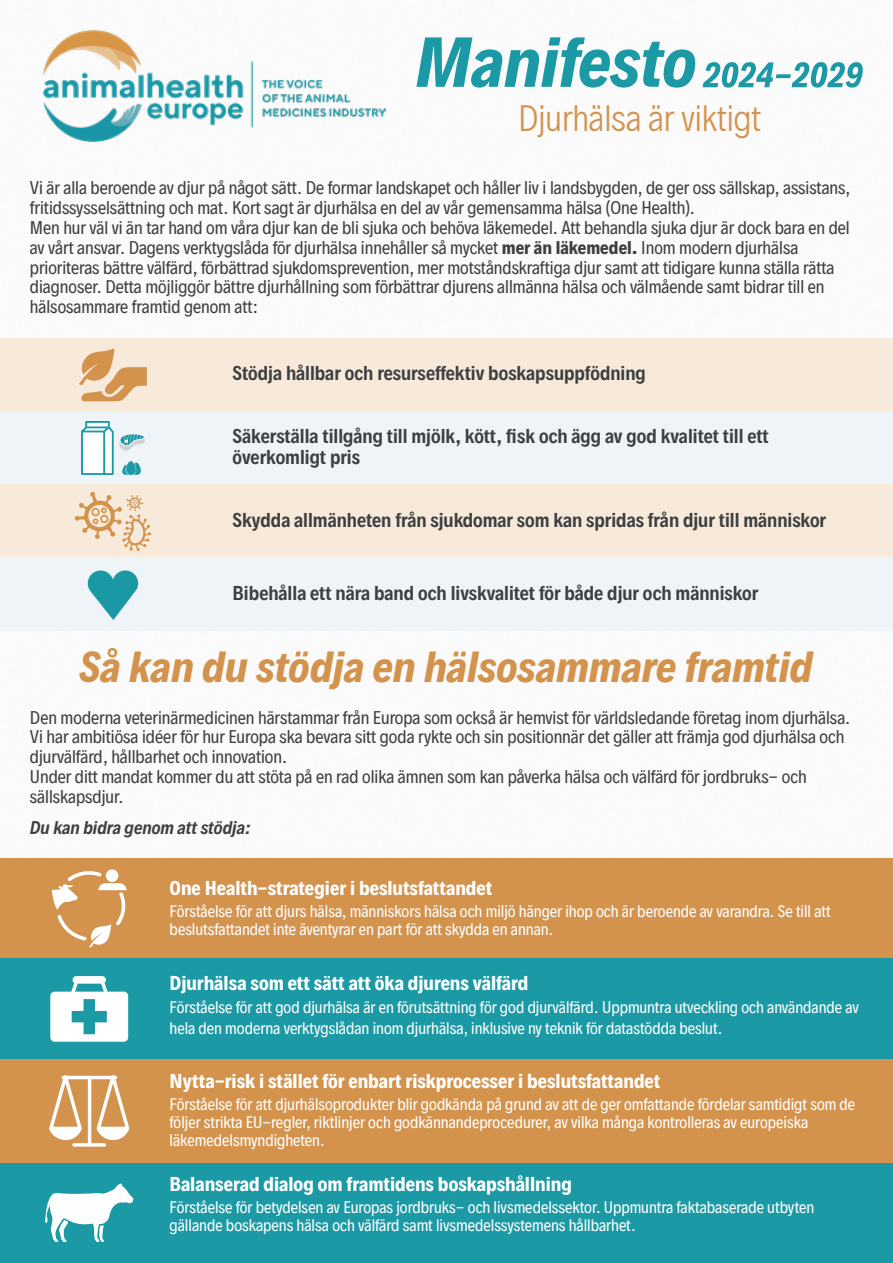
<style>
.page{position:relative;width:893px;height:1263px;background:#fff}
.page>*{position:absolute;margin:0;border:0;box-sizing:border-box;transform-origin:0 0}
.t1{font:italic 700 39px "Decalotype";color:#d3934d}
.t2{font:300 33px "Decalotype";color:#d3934d}
.t3{font:600 18px/21.6px "Decalotype";color:#3d3f41}
.t4{font:700 18px "Decalotype";color:#fff}
.t5{font:16.5px/19.8px "Decalotype";color:#3d3f41}
.t6{font:italic 600 16.5px "Decalotype";color:#3d3f41}
.t7{font:15px/18px "Decalotype";color:#fff}
.s1{font-weight:700}
</style>
<div class="page">
<div style="left:0;top:338px;width:893px;height:73px;background:#f8eada"></div>
<div style="left:0;top:411px;width:893px;height:74px;background:#eef4f7"></div>
<div style="left:0;top:484px;width:893px;height:74px;background:#f8eada"></div>
<div style="left:0;top:557px;width:893px;height:74px;background:#eef4f7"></div>
<img style="left:43px;top:30px;width:343px;height:111px">
<div style="left:0;top:858px;width:893px;height:101px;background:#d3934d"></div>
<div style="left:0;top:959px;width:893px;height:100px;background:#1b99a5"></div>
<div style="left:0;top:1162px;width:893px;height:101px;background:#1b99a5"></div>
<div style="left:0;top:1059px;width:893px;height:103px;background:#d3934d"></div>
<svg style="left:88px;top:570px;width:50px;height:50px"></svg>
<svg style="left:75px;top:492px;width:76px;height:59px"></svg>
<svg style="left:79px;top:348px;width:68px;height:54px"></svg>
<svg style="left:81px;top:421px;width:64px;height:54px"></svg>
<svg style="left:52px;top:869px;width:75px;height:78px"></svg>
<svg style="left:45px;top:1183px;width:88px;height:59px"></svg>
<svg style="left:50px;top:976px;width:78px;height:66px"></svg>
<svg style="left:49px;top:1075px;width:80px;height:71px"></svg>
<svg style="left:416px;top:37px;width:279px;height:51px"></svg>
<svg style="left:703px;top:62px;width:160px;height:26px"></svg>
<h2 class="t2" style="left:518px;top:97px;width:245px">Djurhälsa är viktigt</h2>
<p class="t5" style="left:30px;top:178px;width:822px">Vi är alla beroende av djur på något sätt. De formar landskapet och håller liv i landsbygden, de ger oss sällskap, assistans, fritidssysselsättning och mat. Kort sagt är djurhälsa en del av vår gemensamma hälsa (One Health).<br>Men hur väl vi än tar hand om våra djur kan de bli sjuka och behöva läkemedel. Att behandla sjuka djur är dock bara en del av vårt ansvar. Dagens verktygslåda för djurhälsa innehåller så mycket <span class="s1">mer än läkemedel.</span> Inom modern djurhälsa prioriteras bättre välfärd, förbättrad sjukdomsprevention, mer motståndskraftiga djur samt att tidigare kunna ställa rätta diagnoser. Detta möjliggör bättre djurhållning som förbättrar djurens allmänna hälsa och välmående samt bidrar till en hälsosammare framtid genom att:</p>
<p class="t3" style="left:233px;top:362px;width:415px">Stödja hållbar och resurseffektiv boskapsuppfödning</p>
<p class="t3" style="left:233px;top:425px;width:538px">Säkerställa tillgång till mjölk, kött, fisk och ägg av god kvalitet till ett överkomligt pris</p>
<p class="t3" style="left:233px;top:509px;width:595px">Skydda allmänheten från sjukdomar som kan spridas från djur till människor</p>
<p class="t3" style="left:233px;top:582px;width:527px">Bibehålla ett nära band och livskvalitet för både djur och människor</p>
<h1 class="t1" style="left:79px;top:640px;width:735px">Så kan du stödja en hälsosammare framtid</h1>
<p class="t5" style="left:30px;top:707px;width:822px">Den moderna veterinärmedicinen härstammar från Europa som också är hemvist för världsledande företag inom djurhälsa.<br>Vi har ambitiösa idéer för hur Europa ska bevara sitt goda rykte och sin positionnär det gäller att främja god djurhälsa och djurvälfärd, hållbarhet och innovation.<br>Under ditt mandat kommer du att stöta på en rad olika ämnen som kan påverka hälsa och välfärd för jordbruks- och sällskapsdjur.</p>
<p class="t6" style="left:30px;top:817px;width:222px">Du kan bidra genom att stödja:</p>
<p class="t4" style="left:170px;top:875px;width:324px">One Health-strategier i beslutsfattandet</p>
<p class="t7" style="left:170px;top:902px;width:663px">Förståelse för att djurs hälsa, människors hälsa och miljö hänger ihop och är beroende av varandra. Se till att beslutsfattandet inte äventyrar en part för att skydda en annan.</p>
<p class="t4" style="left:170px;top:971px;width:360px">Djurhälsa som ett sätt att öka djurens välfärd</p>
<p class="t7" style="left:170px;top:996px;width:691px;line-height:21.6px">Förståelse för att god djurhälsa är en förutsättning för god djurvälfärd. Uppmuntra utveckling och användande av hela den moderna verktygslådan inom djurhälsa, inklusive ny teknik för datastödda beslut.</p>
<p class="t4" style="left:170px;top:1068px;width:492px">Nytta-risk i stället för enbart riskprocesser i beslutsfattandet</p>
<p class="t7" style="left:170px;top:1095px;width:687px">Förståelse för att djurhälsoprodukter blir godkända på grund av att de ger omfattande fördelar samtidigt som de följer strikta EU-regler, riktlinjer och godkännandeprocedurer, av vilka många kontrolleras av europeiska läkemedelsmyndigheten.</p>
<p class="t4" style="left:170px;top:1171px;width:404px">Balanserad dialog om framtidens boskapshållning</p>
<p class="t7" style="left:170px;top:1198px;width:646px">Förståelse för betydelsen av Europas jordbruks- och livsmedelssektor. Uppmuntra faktabaserade utbyten gällande boskapens hälsa och välfärd samt livsmedelssystemens hållbarhet.</p>
</div>
